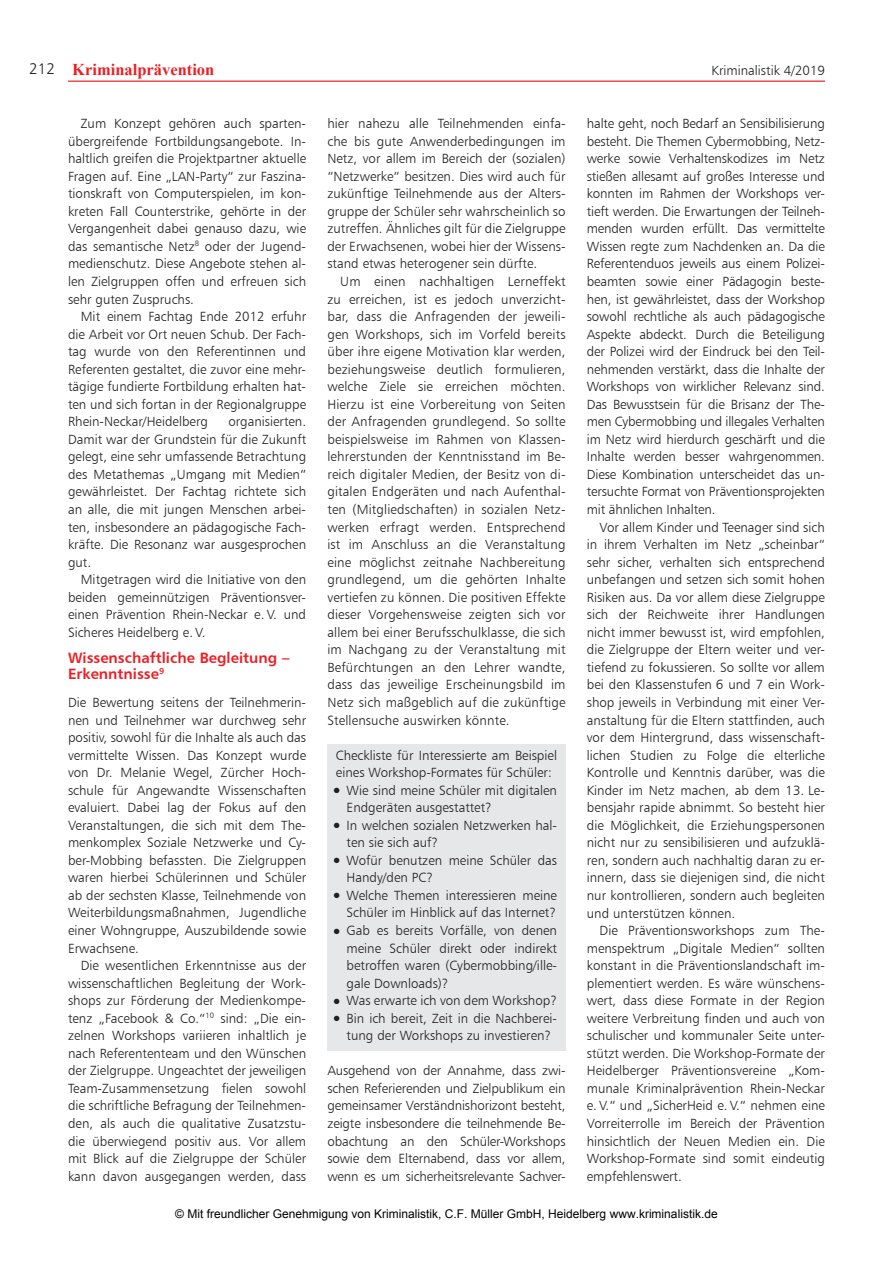
<style>
.page{position:relative;width:893px;height:1263px;background:#fff}
.page>*{position:absolute;margin:0;border:0;box-sizing:border-box;transform-origin:0 0}
.t1{font:700 16.5px "Times New Roman";color:#ee1d23}
.t2{font:15px/16.5px "Humanist 777 BT Bold B";color:#ee1d23}
.t3{font:13.35px/17.5px "Humanist 777 BT Light B";color:#231f20;text-align:justify}
.t4{font:12px "Arial";color:#000}
.s1{font-family:"Humanist 777 BT Light B";font-weight:400;font-size:15.45px;color:#231f20}
</style>
<div class="page">
<hr style="left:68px;top:81px;width:757px;height:1px;background:#ee1d23">
<div style="left:327px;top:744px;width:239px;height:306px;background:#e6e7e9"></div>
<p class="t1" style="left:29px;top:58px;width:187px"><span class="s1">212</span> Kriminalprävention</p>
<p class="t3" style="left:712px;top:61px;width:115px">Kriminalistik 4/2019</p>
<p class="t3" style="left:68px;top:114px;width:240px;text-indent:13px">Zum Konzept gehören auch sparten‑ übergreifende Fortbildungsangebote. In‑ haltlich greifen die Projektpartner aktuelle Fragen auf. Eine „LAN-Party“ zur Faszina‑ tionskraft von Computerspielen, im kon‑ kreten Fall Counterstrike, gehörte in der Vergangenheit dabei genauso dazu, wie das semantische Netz<sup>8</sup> oder der Jugend‑ medienschutz. Diese Angebote stehen al‑ len Zielgruppen offen und erfreuen sich sehr guten Zuspruchs.</p>
<p class="t3" style="left:68px;top:307px;width:240px;text-indent:13px">Mit einem Fachtag Ende 2012 erfuhr die Arbeit vor Ort neuen Schub. Der Fach‑ tag wurde von den Referentinnen und Referenten gestaltet, die zuvor eine mehr‑ tägige fundierte Fortbildung erhalten hat‑ ten und sich fortan in der Regionalgruppe Rhein-Neckar/Heidelberg</p>
<p class="t3" style="left:587px;top:114px;width:240px">halte geht, noch Bedarf an Sensibilisierung besteht. Die Themen Cybermobbing, Netz‑ werke sowie Verhaltenskodizes im Netz stießen allesamt auf großes Interesse und konnten im Rahmen der Workshops ver‑ tieft werden. Die Erwartungen der Teilneh‑ menden wurden erfüllt. Das vermittelte Wissen regte zum Nachdenken an. Da die Referentenduos jeweils aus einem Polizei‑ beamten sowie einer Pädagogin beste‑ hen, ist gewährleistet, dass der Workshop sowohl rechtliche als auch pädagogische Aspekte abdeckt. Durch die Beteiligung der Polizei wird der Eindruck bei den Teil‑ nehmenden verstärkt, dass die Inhalte der Workshops von wirklicher Relevanz sind.<br>Das Bewusstsein für die Brisanz der The‑ men Cybermobbing und illegales Verhalten im Netz wird hierdurch geschärft und die Inhalte werden besser wahrgenommen.<br>Diese Kombination unterscheidet das un‑ tersuchte Format von Präventionsprojekten mit ähnlichen Inhalten.</p>
<p class="t3" style="left:587px;top:518px;width:240px;text-indent:13px">Vor allem Kinder und Teenager sind sich in ihrem Verhalten im Netz „scheinbar“ sehr sicher, verhalten sich entsprechend unbefangen und setzen sich somit hohen Risiken aus. Da vor allem diese Zielgruppe sich der Reichweite ihrer Handlungen nicht immer bewusst ist, wird empfohlen, die Zielgruppe der Eltern weiter und ver‑ tiefend zu fokussieren. So sollte vor allem bei den Klassenstufen 6 und 7 ein Work‑ shop jeweils in Verbindung mit einer Ver‑ anstaltung für die Eltern stattfinden, auch vor dem Hintergrund, dass wissenschaft‑ lichen Studien zu Folge die elterliche Kontrolle und Kenntnis darüber, was die Kinder im Netz machen, ab dem 13. Le‑ bensjahr rapide abnimmt. So besteht hier die Möglichkeit, die Erziehungspersonen nicht nur zu sensibilisieren und aufzuklä‑ ren, sondern auch nachhaltig daran zu er‑ innern, dass sie diejenigen sind, die nicht nur kontrollieren, sondern auch begleiten und unterstützen können.</p>
<p class="t3" style="left:587px;top:921px;width:240px;text-indent:13px">Die Präventionsworkshops zum The‑ menspektrum „Digitale Medien“ sollten konstant in die Präventionslandschaft im‑ plementiert werden. Es wäre wünschens‑ wert, dass diese Formate in der Region weitere Verbreitung finden und auch von schulischer und kommunaler Seite unter‑ stützt werden. Die Workshop-Formate der Heidelberger Präventionsvereine „Kom‑ munale Kriminalprävention Rhein-Neckar e. V.“ und „SicherHeid e. V.“ nehmen eine Vorreiterrolle im Bereich der Prävention hinsichtlich der Neuen Medien ein. Die Workshop-Formate sind somit eindeutig empfehlenswert.</p>
<p class="t4" style="left:175px;top:1206px;width:544px">© Mit freundlicher Genehmigung von Kriminalistik, C.F. Müller GmbH, Heidelberg www.kriminalistik.de</p>
<p class="t3" style="left:327px;top:114px;width:240px">hier nahezu alle Teilnehmenden einfa‑ che bis gute Anwenderbedingungen im Netz, vor allem im Bereich der (sozialen) “Netzwerke“ besitzen. Dies wird auch für zukünftige Teilnehmende aus der Alters‑ gruppe der Schüler sehr wahrscheinlich so zutreffen. Ähnliches gilt für die Zielgruppe der Erwachsenen, wobei hier der Wissens‑ stand etwas heterogener sein dürfte.</p>
<p class="t3" style="left:327px;top:272px;width:240px;text-indent:13px">Um einen nachhaltigen Lerneffekt zu erreichen, ist es jedoch unverzicht‑ bar, dass die Anfragenden der jeweili‑ gen Workshops, sich im Vorfeld bereits über ihre eigene Motivation klar werden, beziehungsweise deutlich formulieren, welche Ziele sie erreichen möchten.<br>Hierzu ist eine Vorbereitung von Seiten der Anfragenden grundlegend. So sollte beispielsweise im Rahmen von Klassen‑ lehrerstunden der Kenntnisstand im Be‑ reich digitaler Medien, der Besitz von di‑ gitalen Endgeräten und nach Aufenthal‑ ten (Mitgliedschaften) in sozialen Netz‑ werken erfragt werden. Entsprechend ist im Anschluss an die Veranstaltung eine möglichst zeitnahe Nachbereitung grundlegend, um die gehörten Inhalte vertiefen zu können. Die positiven Effekte dieser Vorgehensweise zeigten sich vor allem bei einer Berufsschulklasse, die sich im Nachgang zu der Veranstaltung mit Befürchtungen an den Lehrer wandte, dass das jeweilige Erscheinungsbild im Netz sich maßgeblich auf die zukünftige Stellensuche auswirken könnte.</p>
<p class="t3" style="left:336px;top:746px;width:223px">Checkliste für Interessierte am Beispiel eines Workshop-Formates für Schüler:</p>
<p class="t3" style="left:347px;top:781px;width:212px;text-indent:-13px">● Wie sind meine Schüler mit digitalen<br>Endgeräten ausgestattet?</p>
<p class="t3" style="left:347px;top:816px;width:212px;text-indent:-13px">● In welchen sozialen Netzwerken hal‑ ten sie sich auf?</p>
<p class="t3" style="left:347px;top:851px;width:212px;text-indent:-13px">● Wofür benutzen meine Schüler das<br>Handy/den PC?</p>
<p class="t3" style="left:334px;top:886px;width:225px;text-align:right">● Welche Themen interessieren meine<br>Schüler im Hinblick auf das Internet?</p>
<p class="t3" style="left:347px;top:921px;width:212px;text-indent:-13px">● Gab es bereits Vorfälle, von denen meine Schüler direkt oder indirekt betroffen waren (Cybermobbing/ille‑ gale Downloads)?</p>
<p class="t3" style="left:334px;top:991px;width:225px">● Was erwarte ich von dem Workshop?</p>
<p class="t3" style="left:334px;top:1009px;width:225px;text-align:center">● Bin ich bereit, Zeit in die Nachberei‑ tung der Workshops zu investieren?</p>
<p class="t3" style="left:327px;top:1062px;width:240px">Ausgehend von der Annahme, dass zwi‑ schen Referierenden und Zielpublikum ein gemeinsamer Verständnishorizont besteht, zeigte insbesondere die teilnehmende Be‑ obachtung an den Schüler-Workshops sowie dem Elternabend, dass vor allem, wenn es um sicherheitsrelevante Sachver‑</p>
<p class="t3" style="left:68px;top:413px;width:240px;text-indent:160px">organisierten.<br>Damit war der Grundstein für die Zukunft gelegt, eine sehr umfassende Betrachtung des Metathemas „Umgang mit Medien“ gewährleistet. Der Fachtag richtete sich an alle, die mit jungen Menschen arbei‑ ten, insbesondere an pädagogische Fach‑ kräfte. Die Resonanz war ausgesprochen gut.</p>
<p class="t3" style="left:68px;top:570px;width:240px;text-indent:13px">Mitgetragen wird die Initiative von den beiden gemeinnützigen Präventionsver‑ einen Prävention Rhein-Neckar e. V. und Sicheres Heidelberg e. V.</p>
<p class="t2" style="left:68px;top:649px;width:223px">Wissenschaftliche Begleitung –<br>Erkenntnisse<sup>9</sup></p>
<p class="t3" style="left:68px;top:693px;width:240px">Die Bewertung seitens der Teilnehmerin‑ nen und Teilnehmer war durchweg sehr positiv, sowohl für die Inhalte als auch das vermittelte Wissen. Das Konzept wurde von Dr. Melanie Wegel, Zürcher Hoch‑ schule für Angewandte Wissenschaften evaluiert. Dabei lag der Fokus auf den Veranstaltungen, die sich mit dem The‑ menkomplex Soziale Netzwerke und Cy‑ ber-Mobbing befassten. Die Zielgruppen waren hierbei Schülerinnen und Schüler ab der sechsten Klasse, Teilnehmende von Weiterbildungsmaßnahmen, Jugendliche einer Wohngruppe, Auszubildende sowie Erwachsene.</p>
<p class="t3" style="left:68px;top:956px;width:240px;text-indent:13px">Die wesentlichen Erkenntnisse aus der wissenschaftlichen Begleitung der Work‑ shops zur Förderung der Medienkompe‑ tenz „Facebook &amp; Co.“<sup>10</sup> sind: „Die ein‑ zelnen Workshops variieren inhaltlich je nach Referententeam und den Wünschen der Zielgruppe. Ungeachtet der jeweiligen Team-Zusammensetzung fielen sowohl die schriftliche Befragung der Teilnehmen‑ den, als auch die qualitative Zusatzstu‑ die überwiegend positiv aus. Vor allem mit Blick auf die Zielgruppe der Schüler kann davon ausgegangen werden, dass</p>
</div>
